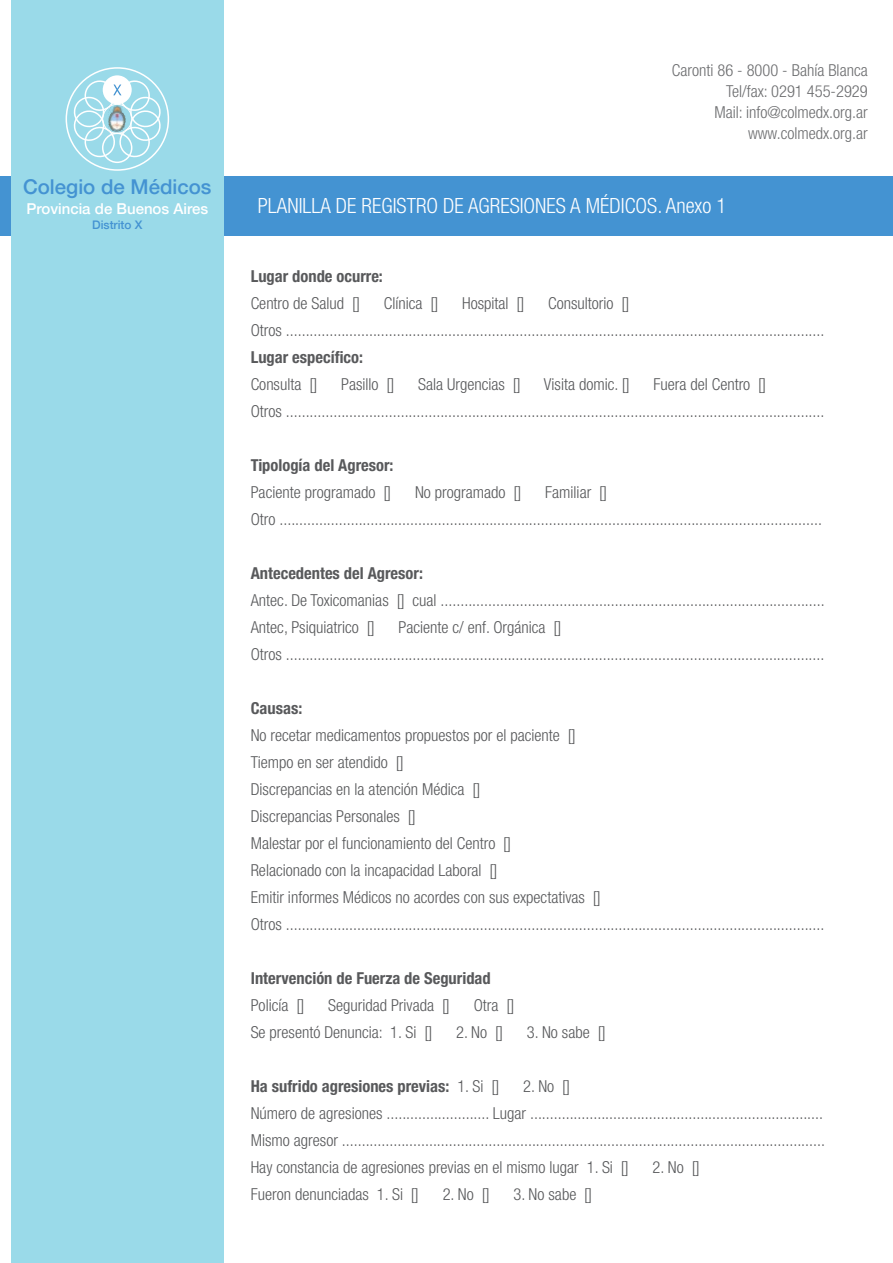
<style>
.page{position:relative;width:893px;height:1263px;background:#fff}
.page>*{position:absolute;margin:0;border:0;box-sizing:border-box;transform-origin:0 0}
.t1{font:300 condensed 21px "Helvetica Neue LT Pro";color:#fff}
.t2{font:500 20.4px "Helvetica 65";color:#4493d2}
.t3{font:300 condensed 16.5px/27px "Helvetica Neue LT Pro";color:#58595b}
.t4{font:700 condensed 16.5px "Helvetica Neue LT Pro";color:#58595b}
.t5{font:300 condensed 16.5px/21px "Helvetica Neue LT Pro";color:#6d6e70;text-align:right}
.t6{font:500 15px "Helvetica 65";color:#fff}
.t7{font:500 11.85px "Helvetica 65";color:#4493d2}
.s1{font-weight:300}
</style>
<div class="page">
<div style="left:0;top:176px;width:893px;height:60px;background:#4493d2"></div>
<div style="left:11px;top:0;width:213px;height:1263px;background:#9adae9"></div>
<div style="left:102px;top:133px;width:30px;height:30px;border:2px solid #fff;border-radius:50%"></div>
<svg style="left:103px;top:75px;width:29px;height:29px"></svg>
<svg style="left:71px;top:78px;width:92px;height:81px"></svg>
<img style="left:108px;top:106px;width:18px;height:26px">
<div style="left:66px;top:67px;width:103px;height:104px;border:2px solid #fff;border-radius:50%"></div>
<p class="t2" style="left:23px;top:174px;width:190px">Colegio de Médicos</p>
<p class="t6" style="left:26px;top:199px;width:183px">Provincia de Buenos Aires</p>
<p class="t7" style="left:92px;top:218px;width:52px">Distrito X</p>
<p class="t5" style="left:672px;top:59px;width:197px">Caronti 86 - 8000 - Bahía Blanca<br>Tel/fax: 0291 455-2929<br>Mail: info@colmedx.org.ar www.colmedx.org.ar</p>
<p class="t1" style="left:258px;top:194px;width:470px">PLANILLA DE REGISTRO DE AGRESIONES A MÉDICOS. Anexo 1</p>
<p class="t4" style="left:251px;top:266px;width:134px">Lugar donde ocurre:</p>
<p class="t3" style="left:251px;top:290px;width:111px">Centro de Salud []</p>
<p class="t3" style="left:384px;top:290px;width:56px">Clínica []</p>
<p class="t3" style="left:462px;top:290px;width:64px">Hospital []</p>
<p class="t3" style="left:251px;top:290px;width:575px;text-indent:297px">Consultorio []<br>Otros ........................................................................................................................................</p>
<p class="t4" style="left:251px;top:347px;width:114px">Lugar específico:</p>
<p class="t3" style="left:251px;top:371px;width:68px">Consulta []</p>
<p class="t3" style="left:341px;top:371px;width:55px">Pasillo []</p>
<p class="t3" style="left:418px;top:371px;width:104px">Sala Urgencias []</p>
<p class="t3" style="left:544px;top:371px;width:87px">Visita domic. []</p>
<p class="t3" style="left:251px;top:371px;width:575px;text-indent:403px">Fuera del Centro []<br>Otros ........................................................................................................................................</p>
<p class="t4" style="left:251px;top:455px;width:144px">Tipología del Agresor:</p>
<p class="t3" style="left:251px;top:479px;width:142px">Paciente programado []</p>
<p class="t3" style="left:415px;top:479px;width:108px">No programado []</p>
<p class="t3" style="left:251px;top:479px;width:573px;text-indent:294px">Familiar []<br>Otro .........................................................................................................................................</p>
<p class="t4" style="left:251px;top:563px;width:174px">Antecedentes del Agresor:</p>
<p class="t3" style="left:251px;top:587px;width:576px">Antec. De Toxicomanias [] cual .................................................................................................<br>Antec, Psiquiatrico []</p>
<p class="t3" style="left:251px;top:614px;width:575px;text-indent:148px">Paciente c/ enf. Orgánica []<br>Otros ........................................................................................................................................</p>
<p class="t4" style="left:251px;top:698px;width:53px">Causas:</p>
<p class="t3" style="left:251px;top:722px;width:575px">No recetar medicamentos propuestos por el paciente []<br>Tiempo en ser atendido []<br>Discrepancias en la atención Médica []<br>Discrepancias Personales []<br>Malestar por el funcionamiento del Centro []<br>Relacionado con la incapacidad Laboral []<br>Emitir informes Médicos no acordes con sus expectativas []<br>Otros ........................................................................................................................................</p>
<p class="t4" style="left:251px;top:968px;width:242px">Intervención de Fuerza de Seguridad</p>
<p class="t3" style="left:251px;top:992px;width:55px">Policía []</p>
<p class="t3" style="left:328px;top:992px;width:123px">Seguridad Privada []</p>
<p class="t3" style="left:474px;top:992px;width:42px">Otra []</p>
<p class="t3" style="left:251px;top:1019px;width:183px">Se presentó Denuncia: 1. Si []</p>
<p class="t3" style="left:456px;top:1019px;width:48px">2. No []</p>
<p class="t3" style="left:527px;top:1019px;width:80px">3. No sabe []</p>
<p class="t4" style="left:251px;top:1076px;width:250px">Ha sufrido agresiones previas: <span class="s1">1. Si []</span></p>
<p class="t3" style="left:251px;top:1073px;width:576px;text-indent:272px">2. No []<br>Número de agresiones .......................... Lugar ..........................................................................<br>Mismo agresor ..........................................................................................................................<br>Hay constancia de agresiones previas en el mismo lugar 1. Si []</p>
<p class="t3" style="left:653px;top:1154px;width:48px">2. No []</p>
<p class="t3" style="left:251px;top:1181px;width:170px">Fueron denunciadas 1. Si []</p>
<p class="t3" style="left:443px;top:1181px;width:48px">2. No []</p>
<p class="t3" style="left:513px;top:1181px;width:80px">3. No sabe []</p>
</div>
